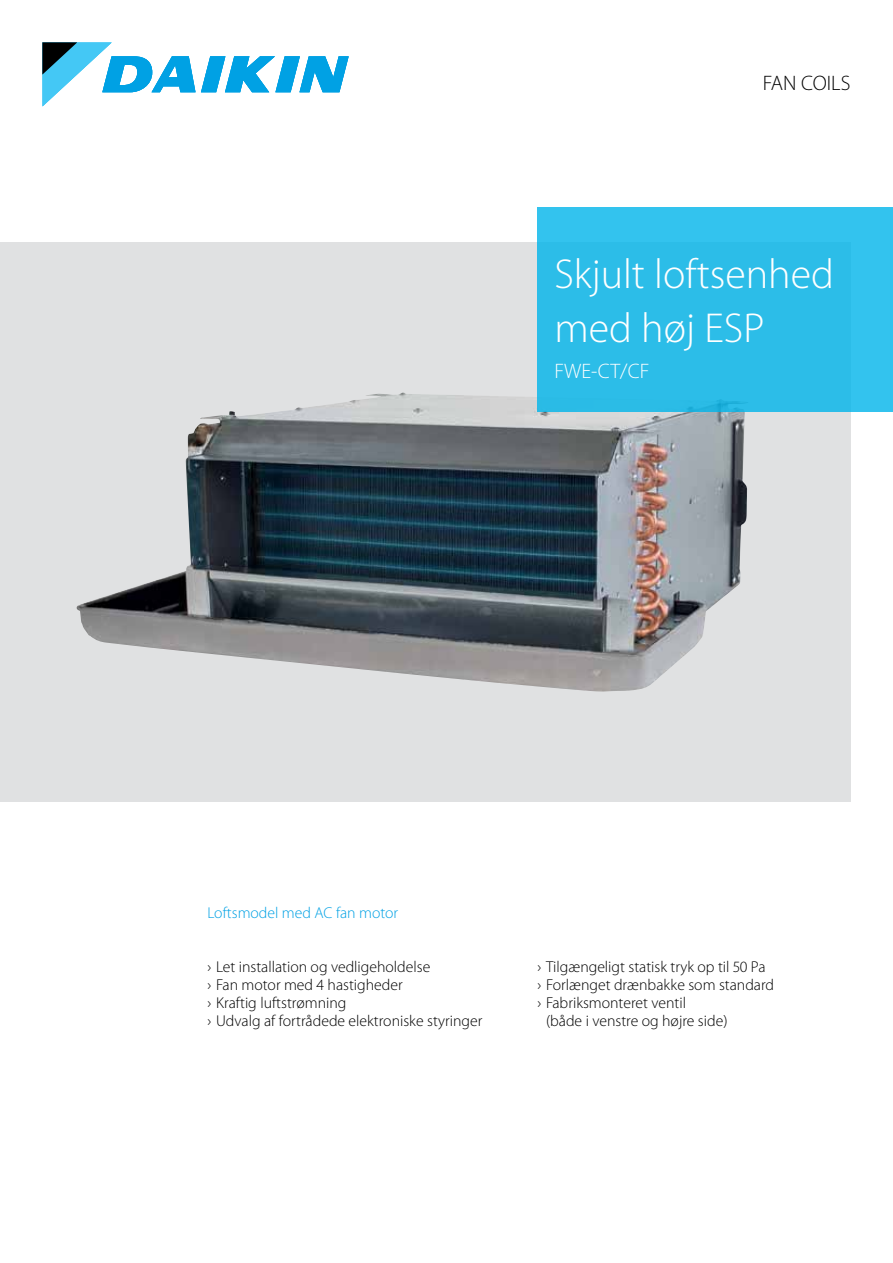
<style>
.page{position:relative;width:893px;height:1263px;background:#fff}
.page>*{position:absolute;margin:0;border:0;box-sizing:border-box;transform-origin:0 0}
.t1{font:300 42px/54px "Myriad Pro";color:#fff}
.t2{font:300 21px "Myriad Pro";color:#fff}
.t3{font:300 21px "Myriad Pro";color:#000}
.t4{font:300 15.75px/18px "Myriad Pro";color:#000}
.t5{font:300 15.75px "Myriad Pro";color:#00a1e4}
</style>
<div class="page">
<svg style="left:43px;top:43px;width:306px;height:63px"></svg>
<div style="left:0;top:242px;width:850px;height:560px;background:#e0e1e2"></div>
<img style="left:76px;top:392px;width:671px;height:300px">
<div style="left:537px;top:208px;width:356px;height:204px;background:#2cbde8"></div>
<h2 class="t3" style="left:763px;top:71px;width:89px">FAN COILS</h2>
<h1 class="t1" style="left:554px;top:248px;width:281px">Skjult loftsenhed med høj ESP</h1>
<h2 class="t2" style="left:554px;top:359px;width:96px">FWE-CT/CF</h2>
<p class="t5" style="left:207px;top:904px;width:192px">Loftsmodel med AC fan motor</p>
<p class="t4" style="left:207px;top:958px;width:276px">› Let installation og vedligeholdelse<br>› Fan motor med 4 hastigheder<br>› Kraftig luftstrømning<br>› Udvalg af fortrådede elektroniske styringer</p>
<p class="t4" style="left:537px;top:958px;width:230px">› Tilgængeligt statisk tryk op til 50 Pa</p>
<p class="t4" style="left:537px;top:976px;width:238px">› Forlænget drænbakke som standard</p>
<p class="t4" style="left:537px;top:994px;width:150px">› Fabriksmonteret ventil</p>
<p class="t4" style="left:546px;top:1012px;width:183px">(både i venstre og højre side)</p>
</div>
